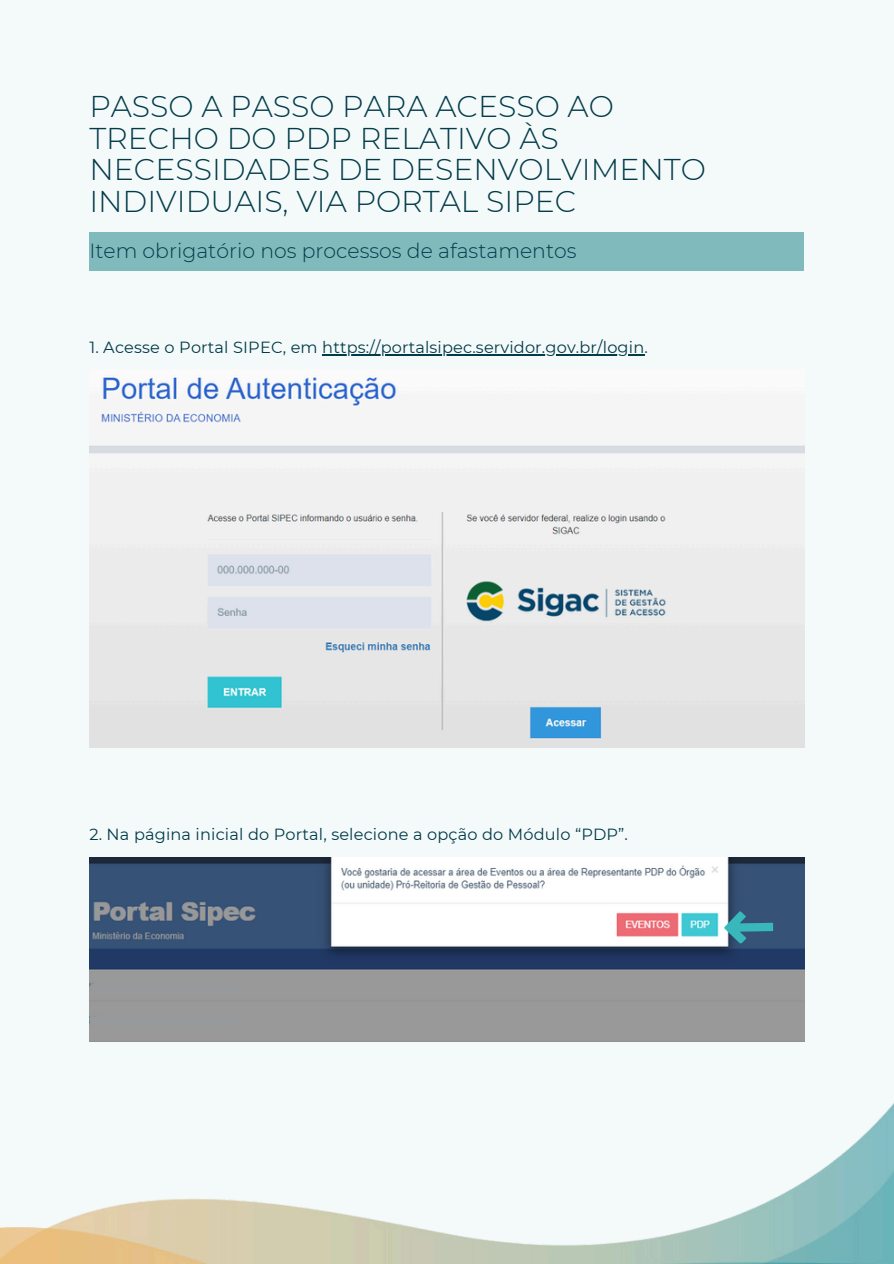
<style>
.page{position:relative;width:894px;height:1264px;background:#fff}
.page>*{position:absolute;margin:0;border:0;box-sizing:border-box;transform-origin:0 0}
.t1{font:300 30px/31.5px "Montserrat";color:#033b49}
.t2{font:300 20.4px "Montserrat";color:#033b49}
.t3{font:16.05px "Montserrat";letter-spacing:.01em;color:#033b49}
</style>
<div class="page">
<div style="left:0;top:0;width:893px;height:1263px;background:#f4fafa"></div>
<img style="left:0;top:1104px;width:893px;height:159px">
<img style="left:89px;top:377px;width:715px;height:370px">
<hr style="left:322px;top:354px;width:322px;height:1px;background:#033b49">
<img style="left:89px;top:857px;width:715px;height:184px">
<svg style="left:723px;top:910px;width:50px;height:34px;background:#48859a"></svg>
<div style="left:89px;top:1013px;width:151px;height:15px;background:#98999a"></div>
<div style="left:89px;top:980px;width:151px;height:14px;background:#98999a"></div>
<div style="left:89px;top:232px;width:715px;height:39px;background:#81babc"></div>
<p class="t1" style="left:89px;top:91px;width:618px">PASSO A PASSO PARA ACESSO AO<br>TRECHO DO PDP RELATIVO ÀS<br>NECESSIDADES DE DESENVOLVIMENTO<br>INDIVIDUAIS, VIA PORTAL SIPEC</p>
<p class="t2" style="left:89px;top:238px;width:488px">Item obrigatório nos processos de afastamentos</p>
<p class="t3" style="left:89px;top:338px;width:560px">1. Acesse o Portal SIPEC, em https://portalsipec.servidor.gov.br/login.</p>
<p class="t3" style="left:89px;top:824px;width:540px">2. Na página inicial do Portal, selecione a opção do Módulo “PDP”.</p>
</div>
